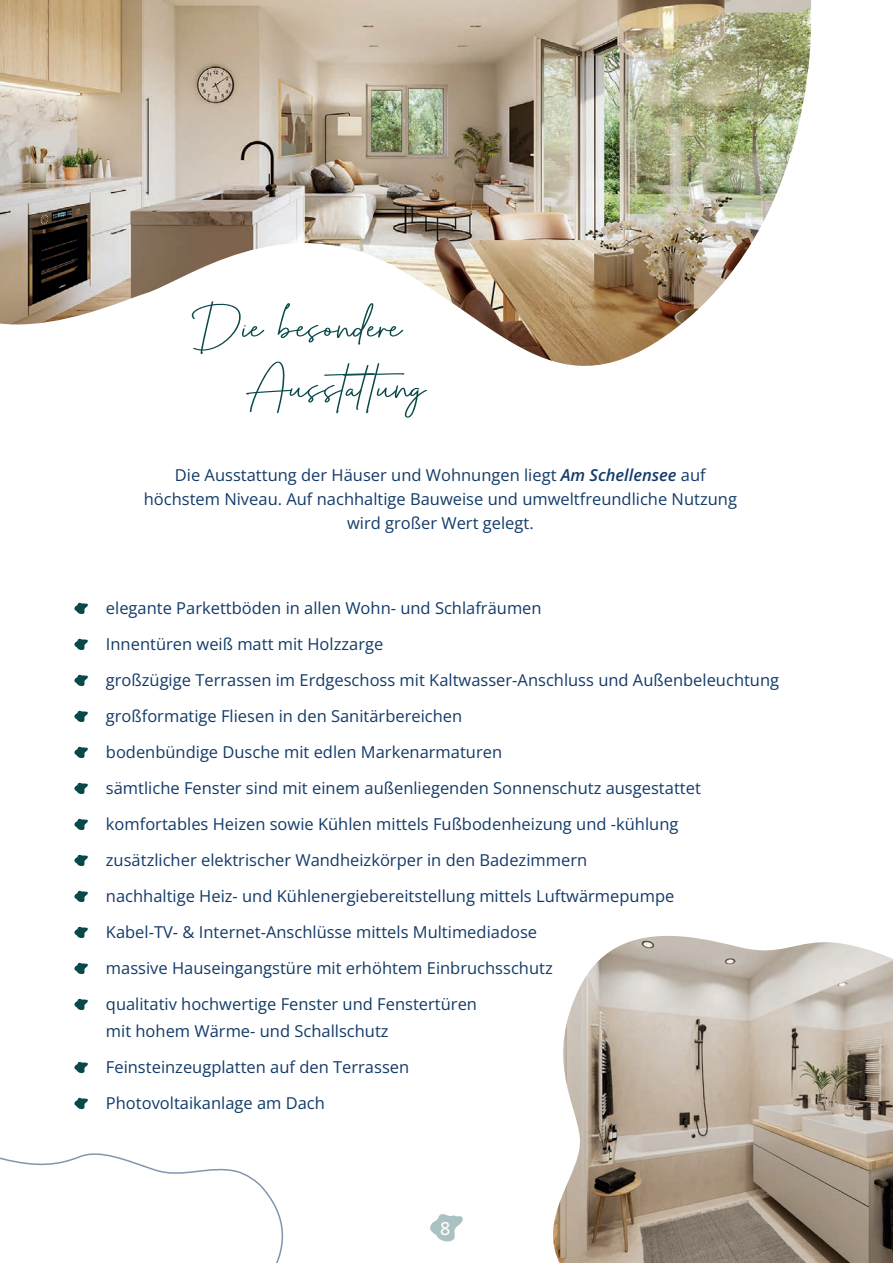
<style>
.page{position:relative;width:893px;height:1263px;background:#fff}
.page>*{position:absolute;margin:0;border:0;box-sizing:border-box;transform-origin:0 0}
.t1{font:60px/60px "South Australia";color:#0a494a;scale:1.3 1}
.t2{font:500 18px "Open Sans";color:#fff}
.t3{font:16.5px/36px "Open Sans";color:#133b69}
.s1{font-weight:600;font-style:italic}
</style>
<div class="page">
<img style="left:0;top:0;width:812px;height:366px">
<svg style="left:553px;top:936px;width:340px;height:327px;background:#b5a99c"></svg>
<svg style="left:74px;top:602px;width:14px;height:12px"></svg>
<svg style="left:74px;top:638px;width:14px;height:12px"></svg>
<svg style="left:74px;top:674px;width:14px;height:12px"></svg>
<svg style="left:74px;top:710px;width:14px;height:12px"></svg>
<svg style="left:74px;top:746px;width:14px;height:12px"></svg>
<svg style="left:74px;top:782px;width:14px;height:12px"></svg>
<svg style="left:74px;top:818px;width:14px;height:12px"></svg>
<svg style="left:74px;top:854px;width:14px;height:12px"></svg>
<svg style="left:74px;top:890px;width:14px;height:12px"></svg>
<svg style="left:74px;top:926px;width:14px;height:12px"></svg>
<svg style="left:74px;top:962px;width:14px;height:12px"></svg>
<svg style="left:74px;top:998px;width:14px;height:12px"></svg>
<svg style="left:74px;top:1061px;width:14px;height:12px"></svg>
<svg style="left:74px;top:1097px;width:14px;height:11px"></svg>
<svg style="left:430px;top:1214px;width:33px;height:28px"></svg>
<svg style="left:0;top:1108px;width:284px;height:155px"></svg>
<h1 class="t1" style="left:246px;top:299px;width:140px;text-indent:-54px">Die besondere<br>Ausstattung</h1>
<p class="t3" style="left:144px;top:463px;width:595px;line-height:24px;text-align:center">Die Ausstattung der Häuser und Wohnungen liegt <span class="s1">Am Schellensee</span> auf höchstem Niveau. Auf nachhaltige Bauweise und umweltfreundliche Nutzung wird großer Wert gelegt.</p>
<p class="t3" style="left:106px;top:590px;width:675px">elegante Parkettböden in allen Wohn- und Schlafräumen<br>Innentüren weiß matt mit Holzzarge<br>großzügige Terrassen im Erdgeschoss mit Kaltwasser-Anschluss und Außenbeleuchtung großformatige Fliesen in den Sanitärbereichen<br>bodenbündige Dusche mit edlen Markenarmaturen<br>sämtliche Fenster sind mit einem außenliegenden Sonnenschutz ausgestattet komfortables Heizen sowie Kühlen mittels Fußbodenheizung und -kühlung<br>zusätzlicher elektrischer Wandheizkörper in den Badezimmern<br>nachhaltige Heiz- und Kühlenergiebereitstellung mittels Luftwärmepumpe<br>Kabel-TV- &amp; Internet-Anschlüsse mittels Multimediadose<br>massive Hauseingangstüre mit erhöhtem Einbruchsschutz<br>qualitativ hochwertige Fenster und Fenstertüren</p>
<p class="t3" style="left:106px;top:1013px;width:305px">mit hohem Wärme- und Schallschutz<br>Feinsteinzeugplatten auf den Terrassen<br>Photovoltaikanlage am Dach</p>
<p class="t2" style="left:440px;top:1216px;width:12px">8</p>
</div>
